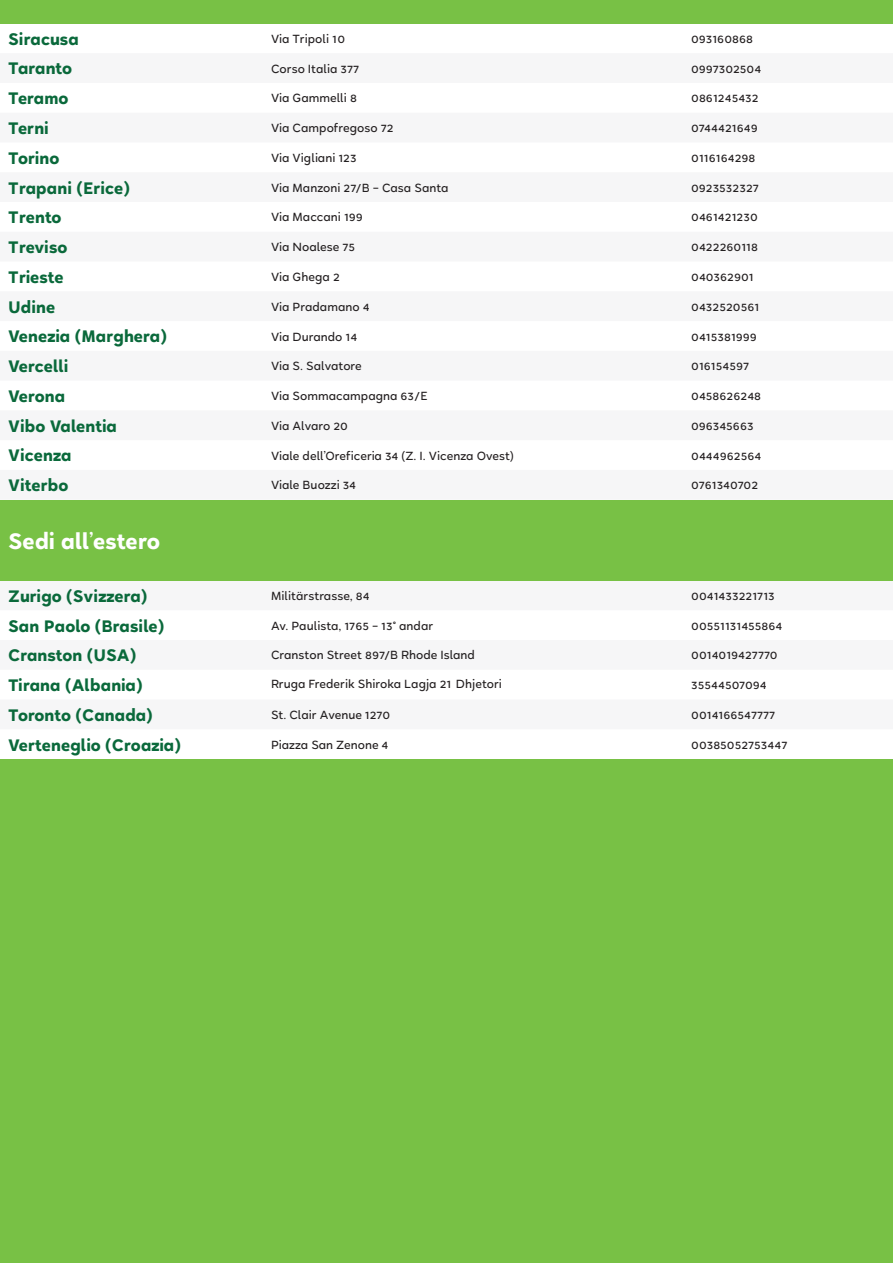
<style>
.page{position:relative;width:893px;height:1263px;background:#fff}
.page>*{position:absolute;margin:0;border:0;box-sizing:border-box;transform-origin:0 0}
.t1{font:700 24px "Halcyon";color:#fff}
.t2{font:700 18px/29.7px "Halcyon";color:#0a693b}
.t3{font:500 12.75px "Halcyon";color:#231f20}
</style>
<div class="page">
<div style="left:0;top:500px;width:893px;height:80px;background:#78c145"></div>
<div style="left:0;top:0;width:893px;height:23px;background:#78c145"></div>
<div style="left:0;top:759px;width:893px;height:504px;background:#78c145"></div>
<h2 class="t2" style="left:8px;top:24px;width:72px">Siracusa</h2>
<p class="t3" style="left:271px;top:29px;width:76px">Via Tripoli 10</p>
<p class="t3" style="left:691px;top:29px;width:63px">093160868</p>
<h2 class="t2" style="left:8px;top:54px;width:66px">Taranto</h2>
<p class="t3" style="left:271px;top:59px;width:90px">Corso Italia 377</p>
<p class="t3" style="left:691px;top:59px;width:72px">0997302504</p>
<h2 class="t2" style="left:8px;top:84px;width:62px">Teramo</h2>
<p class="t3" style="left:271px;top:89px;width:87px">Via Gammelli 8</p>
<p class="t3" style="left:691px;top:89px;width:69px">0861245432</p>
<h2 class="t2" style="left:8px;top:114px;width:43px">Terni</h2>
<p class="t3" style="left:271px;top:118px;width:124px">Via Campofregoso 72</p>
<p class="t3" style="left:691px;top:118px;width:68px">0744421649</p>
<h2 class="t2" style="left:8px;top:143px;width:53px">Torino</h2>
<p class="t3" style="left:271px;top:148px;width:87px">Via Vigliani 123</p>
<p class="t3" style="left:691px;top:148px;width:66px">0116164298</p>
<h2 class="t2" style="left:8px;top:173px;width:123px">Trapani (Erice)</h2>
<p class="t3" style="left:271px;top:178px;width:179px">Via Manzoni 27/B – Casa Santa</p>
<p class="t3" style="left:691px;top:178px;width:69px">0923532327</p>
<h2 class="t2" style="left:8px;top:203px;width:55px">Trento</h2>
<p class="t3" style="left:271px;top:208px;width:93px">Via Maccani 199</p>
<p class="t3" style="left:691px;top:208px;width:68px">0461421230</p>
<h2 class="t2" style="left:8px;top:233px;width:61px">Treviso</h2>
<p class="t3" style="left:271px;top:238px;width:86px">Via Noalese 75</p>
<p class="t3" style="left:691px;top:238px;width:68px">0422260118</p>
<h2 class="t2" style="left:8px;top:262px;width:57px">Trieste</h2>
<p class="t3" style="left:271px;top:267px;width:70px">Via Ghega 2</p>
<p class="t3" style="left:691px;top:267px;width:64px">040362901</p>
<h2 class="t2" style="left:8px;top:292px;width:49px">Udine</h2>
<p class="t3" style="left:271px;top:297px;width:100px">Via Pradamano 4</p>
<p class="t3" style="left:691px;top:297px;width:70px">0432520561</p>
<h2 class="t2" style="left:8px;top:322px;width:160px">Venezia (Marghera)</h2>
<p class="t3" style="left:271px;top:327px;width:88px">Via Durando 14</p>
<p class="t3" style="left:691px;top:327px;width:67px">0415381999</p>
<h2 class="t2" style="left:8px;top:352px;width:62px">Vercelli</h2>
<p class="t3" style="left:271px;top:357px;width:92px">Via S. Salvatore</p>
<p class="t3" style="left:691px;top:357px;width:59px">016154597</p>
<h2 class="t2" style="left:8px;top:382px;width:59px">Verona</h2>
<p class="t3" style="left:271px;top:386px;width:158px">Via Sommacampagna 63/E</p>
<p class="t3" style="left:691px;top:386px;width:71px">0458626248</p>
<h2 class="t2" style="left:8px;top:411px;width:110px">Vibo Valentia</h2>
<p class="t3" style="left:271px;top:416px;width:78px">Via Alvaro 20</p>
<p class="t3" style="left:691px;top:416px;width:64px">096345663</p>
<h2 class="t2" style="left:8px;top:441px;width:65px">Vicenza</h2>
<p class="t3" style="left:271px;top:446px;width:244px">Viale dell’Oreficeria 34 (Z. I. Vicenza Ovest)</p>
<p class="t3" style="left:691px;top:446px;width:72px">0444962564</p>
<h2 class="t2" style="left:8px;top:471px;width:62px">Viterbo</h2>
<p class="t3" style="left:271px;top:476px;width:87px">Viale Buozzi 34</p>
<p class="t3" style="left:691px;top:476px;width:68px">0761340702</p>
<h1 class="t1" style="left:8px;top:523px;width:154px">Sedi all’estero</h1>
<h2 class="t2" style="left:8px;top:581px;width:141px">Zurigo (Svizzera)</h2>
<p class="t3" style="left:271px;top:586px;width:100px">Militärstrasse, 84</p>
<p class="t3" style="left:691px;top:586px;width:85px">0041433221713</p>
<h2 class="t2" style="left:8px;top:611px;width:158px">San Paolo (Brasile)</h2>
<p class="t3" style="left:271px;top:616px;width:164px">Av. Paulista, 1765 – 13° andar</p>
<p class="t3" style="left:691px;top:616px;width:93px">00551131455864</p>
<h2 class="t2" style="left:8px;top:641px;width:130px">Cranston (USA)</h2>
<p class="t3" style="left:271px;top:646px;width:205px">Cranston Street 897/B Rhode Island</p>
<p class="t3" style="left:691px;top:646px;width:88px">0014019427770</p>
<h2 class="t2" style="left:8px;top:671px;width:136px">Tirana (Albania)</h2>
<p class="t3" style="left:271px;top:674px;width:232px">Rruga Frederik Shiroka Lagja 21 Dhjetori</p>
<p class="t3" style="left:691px;top:675px;width:77px">35544507094</p>
<p class="t3" style="left:691px;top:705px;width:86px">0014166547777</p>
<p class="t3" style="left:691px;top:735px;width:98px">00385052753447</p>
<h2 class="t2" style="left:8px;top:700px;width:174px">Toronto (Canada)<br>Verteneglio (Croazia)</h2>
<p class="t3" style="left:271px;top:705px;width:121px">St. Clair Avenue 1270</p>
<p class="t3" style="left:271px;top:735px;width:119px">Piazza San Zenone 4</p>
</div>
